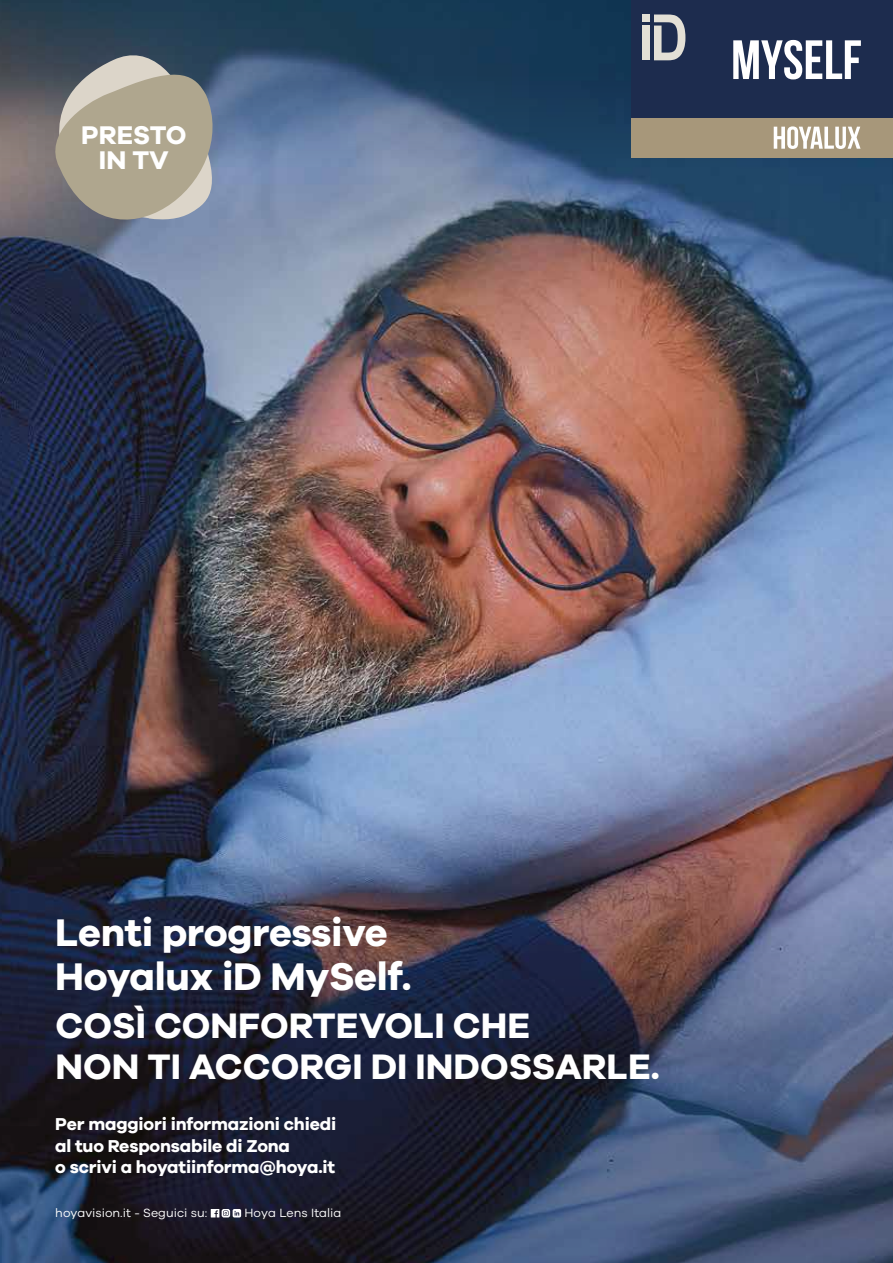
<style>
.page{position:relative;width:893px;height:1263px;background:#fff}
.page>*{position:absolute;margin:0;border:0;box-sizing:border-box;transform-origin:0 0}
.t1{font:700 39.75px/44.1px "Galano Grotesque";letter-spacing:-.01em;color:#fff}
.t2{font:700 36.6px/41.1px "Galano Grotesque";color:#fff}
.t3{font:700 26.4px/24.9px "Galano Grotesque";color:#fff;text-align:center}
.t4{font:700 17.7px/21.5px "Galano Grotesque";letter-spacing:-.01em;color:#fff}
.t5{font:12.3px "Galano Grotesque";color:#fff}
</style>
<div class="page">
<img style="left:0;top:185px;width:893px;height:583px">
<svg style="left:0;top:0;width:893px;height:185px;background:#3a5471"></svg>
<img style="left:0;top:768px;width:893px;height:495px">
<div style="left:632px;top:0;width:261px;height:118px;background:#1d2c4e"></div>
<div style="left:632px;top:118px;width:261px;height:39px;background:#a7977a"></div>
<svg style="left:733px;top:40px;width:128px;height:39px"></svg>
<svg style="left:654px;top:15px;width:31px;height:45px"></svg>
<div style="left:642px;top:15px;width:8px;height:7px;background:#e3e0d6"></div>
<div style="left:642px;top:26px;width:8px;height:34px;background:#e3e0d6"></div>
<svg style="left:774px;top:126px;width:86px;height:23px"></svg>
<svg style="left:55px;top:55px;width:158px;height:165px;background:#a29e90"></svg>
<svg style="left:211px;top:1209px;width:30px;height:8px"></svg>
<h3 class="t3" style="left:81px;top:121px;width:107px">PRESTO<br>IN TV</h3>
<h1 class="t1" style="left:55px;top:909px;width:358px">Lenti progressive<br>Hoyalux iD MySelf.</h1>
<h2 class="t2" style="left:55px;top:1003px;width:606px">COSÌ CONFORTEVOLI CHE<br>NON TI ACCORGI DI INDOSSARLE.</h2>
<p class="t4" style="left:55px;top:1113px;width:282px">Per maggiori informazioni chiedi al tuo Responsabile di Zona<br>o scrivi a hoyatiinforma@hoya.it</p>
<p class="t5" style="left:55px;top:1206px;width:153px">hoyavision.it - Seguici su:</p>
<p class="t5" style="left:245px;top:1206px;width:98px">Hoya Lens Italia</p>
</div>
